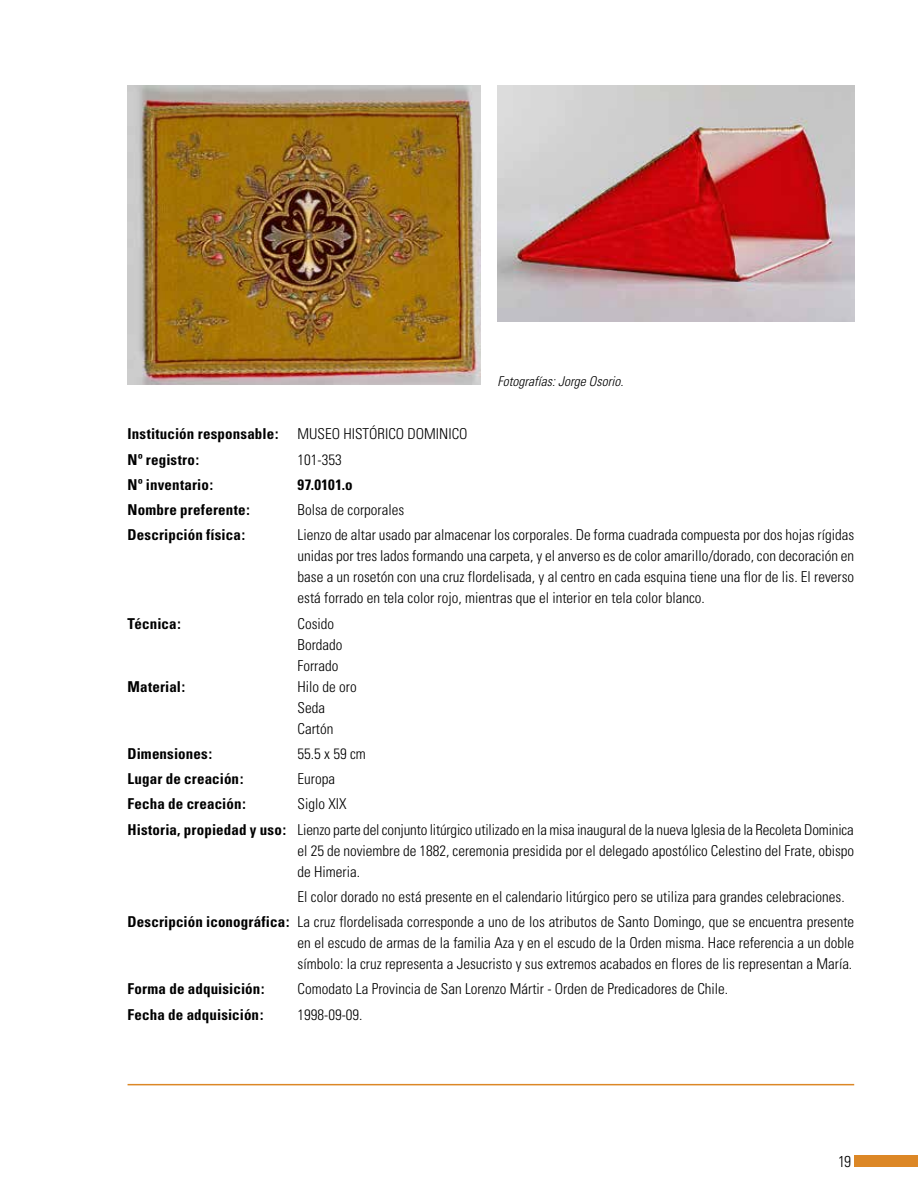
<style>
.page{position:relative;width:918px;height:1188px;background:#fff}
.page>*{position:absolute;margin:0;border:0;box-sizing:border-box;transform-origin:0 0}
.t1{font:300 condensed 15.75px "Univers";color:#000}
.t2{font:300 condensed 15px/21px "Univers";color:#000}
.t3{font:700 condensed 15px "Univers";letter-spacing:.01em;color:#000}
.t4{font:italic 300 condensed 13.5px "Univers";color:#000}
.s1{font-weight:700}
</style>
<div class="page">
<div style="left:854px;top:1155px;width:64px;height:12px;background:#dc8726"></div>
<hr style="left:128px;top:1084px;width:726px;height:1px;background:#dc8726">
<img style="left:128px;top:85px;width:353px;height:300px">
<img style="left:498px;top:85px;width:357px;height:236px">
<p class="t4" style="left:498px;top:373px;width:127px">Fotografías: Jorge Osorio.</p>
<p class="t3" style="left:128px;top:425px;width:152px">Institución responsable:</p>
<p class="t2" style="left:298px;top:424px;width:172px">MUSEO HISTÓRICO DOMINICO</p>
<p class="t3" style="left:128px;top:450px;width:73px">Nº registro:</p>
<p class="t2" style="left:298px;top:449px;width:46px">101-353</p>
<p class="t3" style="left:128px;top:475px;width:87px">Nº inventario:</p>
<p class="t3" style="left:298px;top:475px;width:57px">97.0101.o</p>
<p class="t3" style="left:128px;top:501px;width:124px">Nombre preferente:</p>
<p class="t2" style="left:298px;top:499px;width:108px">Bolsa de corporales</p>
<p class="t3" style="left:128px;top:526px;width:119px">Descripción física:</p>
<p class="t2" style="left:298px;top:525px;width:558px;text-align:justify">Lienzo de altar usado par almacenar los corporales. De forma cuadrada compuesta por dos hojas rígidas unidas por tres lados formando una carpeta, y el anverso es de color amarillo/dorado, con decoración en base a un rosetón con una cruz flordelisada, y al centro en cada esquina tiene una flor de lis. El reverso está forrado en tela color rojo, mientras que el interior en tela color blanco.</p>
<p class="t3" style="left:128px;top:614px;width:55px">Técnica:</p>
<p class="t2" style="left:298px;top:613px;width:46px">Cosido<br>Bordado<br>Forrado</p>
<p class="t3" style="left:128px;top:677px;width:59px">Material:</p>
<p class="t2" style="left:298px;top:676px;width:61px">Hilo de oro<br>Seda<br>Cartón</p>
<p class="t3" style="left:128px;top:744px;width:86px">Dimensiones:</p>
<p class="t2" style="left:298px;top:743px;width:70px">55.5 x 59 cm</p>
<p class="t3" style="left:128px;top:770px;width:117px">Lugar de creación:</p>
<p class="t2" style="left:298px;top:768px;width:39px">Europa</p>
<p class="t3" style="left:128px;top:795px;width:120px">Fecha de creación:</p>
<p class="t2" style="left:128px;top:791px;width:728px;line-height:25.2px;text-indent:170px">Siglo XIX<br><span class="s1">Historia, propiedad y uso:</span> Lienzo parte del conjunto litúrgico utilizado en la misa inaugural de la nueva Iglesia de la Recoleta Dominica</p>
<p class="t2" style="left:298px;top:840px;width:558px">el 25 de noviembre de 1882, ceremonia presidida por el delegado apostólico Celestino del Frate, obispo de Himeria.</p>
<p class="t2" style="left:128px;top:884px;width:728px;line-height:25.2px;text-indent:170px">El color dorado no está presente en el calendario litúrgico pero se utiliza para grandes celebraciones.<br><span class="s1">Descripción iconográfica:</span> La cruz flordelisada corresponde a uno de los atributos de Santo Domingo, que se encuentra presente</p>
<p class="t2" style="left:298px;top:932px;width:558px">en el escudo de armas de la familia Aza y en el escudo de la Orden misma. Hace referencia a un doble símbolo: la cruz representa a Jesucristo y sus extremos acabados en flores de lis representan a María.</p>
<p class="t3" style="left:128px;top:980px;width:139px">Forma de adquisición:</p>
<p class="t2" style="left:298px;top:979px;width:432px">Comodato La Provincia de San Lorenzo Mártir - Orden de Predicadores de Chile.</p>
<p class="t3" style="left:128px;top:1005px;width:137px">Fecha de adquisición:</p>
<p class="t2" style="left:298px;top:1004px;width:66px">1998-09-09.</p>
<p class="t1" style="left:838px;top:1152px;width:14px">19</p>
</div>
